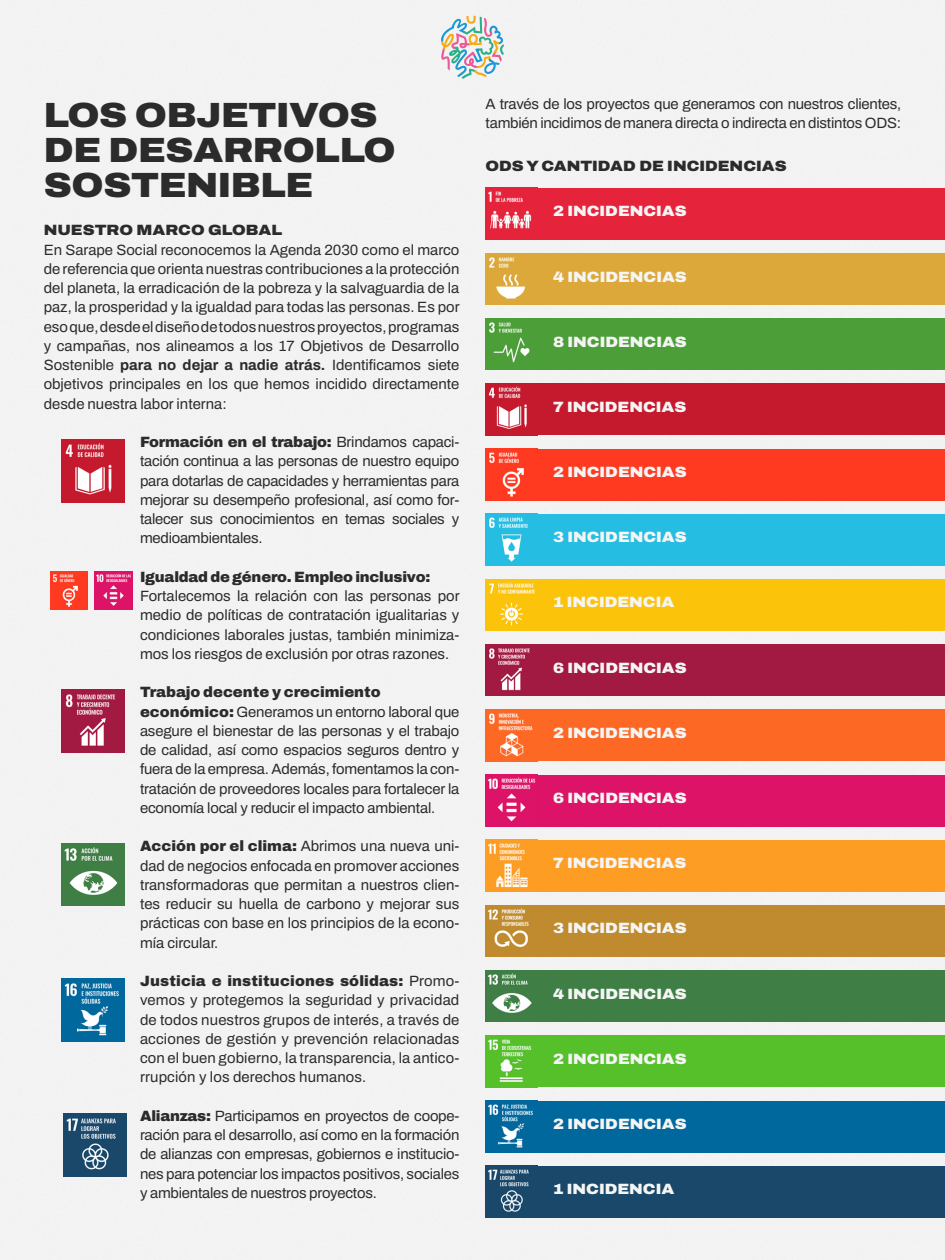
<style>
.page{position:relative;width:945px;height:1260px;background:#f3f3f3}
.page>*{position:absolute;margin:0;border:0;box-sizing:border-box;transform-origin:0 0}
.t1{font:900 35px/35px "Archivo Semi Expanded";letter-spacing:-.01em;color:#2b2b2b}
.t2{font:14.88px/19.2px "Archivo";letter-spacing:-.01em;color:#2b2b2b;text-align:justify}
.t3{font:900 14.88px "Archivo Semi Expanded";color:#f5f5f5}
.t4{font:900 14.88px "Archivo Semi Expanded";color:#2b2b2b}
.t5{font:900 14.88px "Archivo";letter-spacing:-.015em;color:#2b2b2b}
.s1{font-weight:700}
.s2{font-weight:900}
</style>
<div class="page">
<svg style="left:441px;top:16px;width:63px;height:63px"></svg>
<div style="left:516px;top:188px;width:429px;height:52px;background:#e5243b"></div>
<div style="left:516px;top:253px;width:429px;height:52px;background:#dda83a"></div>
<div style="left:516px;top:318px;width:429px;height:52px;background:#4c9f38"></div>
<div style="left:516px;top:384px;width:429px;height:51px;background:#c5192d"></div>
<div style="left:516px;top:449px;width:429px;height:51px;background:#ff3a21"></div>
<div style="left:516px;top:514px;width:429px;height:52px;background:#26bde2"></div>
<div style="left:516px;top:579px;width:429px;height:52px;background:#fcc30b"></div>
<div style="left:516px;top:644px;width:429px;height:52px;background:#a21942"></div>
<div style="left:516px;top:710px;width:429px;height:51px;background:#fd6925"></div>
<div style="left:516px;top:775px;width:429px;height:51px;background:#dd1367"></div>
<div style="left:516px;top:840px;width:429px;height:52px;background:#fd9d24"></div>
<div style="left:516px;top:905px;width:429px;height:52px;background:#bf8b2e"></div>
<div style="left:516px;top:970px;width:429px;height:52px;background:#3f7e44"></div>
<div style="left:516px;top:1035px;width:429px;height:52px;background:#56c02b"></div>
<div style="left:516px;top:1101px;width:429px;height:51px;background:#00689d"></div>
<div style="left:516px;top:1166px;width:429px;height:52px;background:#19486a"></div>
<img style="left:61px;top:440px;width:63px;height:63px">
<img style="left:63px;top:1113px;width:63px;height:63px">
<img style="left:50px;top:572px;width:38px;height:37px">
<img style="left:95px;top:572px;width:37px;height:37px">
<img style="left:61px;top:690px;width:63px;height:63px">
<img style="left:61px;top:843px;width:63px;height:63px">
<img style="left:61px;top:978px;width:63px;height:63px">
<img style="left:485px;top:188px;width:47px;height:52px">
<img style="left:485px;top:253px;width:41px;height:52px">
<img style="left:485px;top:384px;width:42px;height:51px">
<img style="left:485px;top:449px;width:39px;height:51px">
<img style="left:485px;top:514px;width:43px;height:52px">
<img style="left:485px;top:644px;width:45px;height:52px">
<img style="left:485px;top:579px;width:50px;height:52px">
<img style="left:485px;top:710px;width:48px;height:51px">
<img style="left:485px;top:775px;width:51px;height:51px">
<img style="left:485px;top:840px;width:43px;height:52px">
<img style="left:485px;top:905px;width:44px;height:52px">
<img style="left:485px;top:970px;width:47px;height:52px">
<img style="left:485px;top:1035px;width:47px;height:52px">
<img style="left:485px;top:1101px;width:48px;height:51px">
<img style="left:485px;top:1166px;width:44px;height:52px">
<img style="left:485px;top:318px;width:45px;height:52px">
<h1 class="t1" style="left:44px;top:97px;width:353px">LOS OBJETIVOS<br>DE DESARROLLO<br>SOSTENIBLE</h1>
<p class="t4" style="left:44px;top:219px;width:240px">NUESTRO MARCO GLOBAL</p>
<p class="t2" style="left:44px;top:240px;width:417px">En Sarape Social reconocemos la Agenda 2030 como el marco de referencia que orienta nuestras contribuciones a la protección del planeta, la erradicación de la pobreza y la salvaguardia de la paz, la prosperidad y la igualdad para todas las personas. Es por eso que, desde el diseño de todos nuestros proyectos, programas y campañas, nos alineamos a los 17 Objetivos de Desarrollo Sostenible <span class="s1">para no dejar a nadie atrás.</span> Identificamos siete objetivos principales en los que hemos incidido directamente desde nuestra labor interna:</p>
<p class="t2" style="left:140px;top:432px;width:321px"><span class="s2">Formación en el trabajo:</span> Brindamos capaci&shy;tación continua a las personas de nuestro equipo para dotarlas de capacidades y herramientas para mejorar su desempeño profesional, así como for&shy;talecer sus conocimientos en temas sociales y medioambientales.</p>
<p class="t5" style="left:140px;top:566px;width:292px">Igualdad de género. Empleo inclusivo:</p>
<p class="t2" style="left:140px;top:586px;width:321px">Fortalecemos la relación con las personas por medio de políticas de contratación igualitarias y condiciones laborales justas, también minimiza&shy;mos los riesgos de exclusión por otras razones.</p>
<p class="t2" style="left:140px;top:683px;width:321px;text-align:left"><span class="s2">Trabajo decente y crecimiento económico:</span> Generamos un entorno laboral que asegure el bienestar de las personas y el trabajo de calidad, así como espacios seguros dentro y fuera de la empresa. Además, fomentamos la con&shy;tratación de proveedores locales para fortalecer la economía local y reducir el impacto ambiental.</p>
<p class="t2" style="left:140px;top:837px;width:321px"><span class="s2">Acción por el clima:</span> Abrimos una nueva uni&shy;dad de negocios enfocada en promover acciones transformadoras que permitan a nuestros clien&shy;tes reducir su huella de carbono y mejorar sus prácticas con base en los principios de la econo&shy;mía circular.</p>
<p class="t2" style="left:140px;top:971px;width:321px"><span class="s2">Justicia e instituciones sólidas:</span> Promo&shy;vemos y protegemos la seguridad y privacidad de todos nuestros grupos de interés, a través de acciones de gestión y prevención relacionadas con el buen gobierno, la transparencia, la antico&shy;rrupción y los derechos humanos.</p>
<p class="t2" style="left:140px;top:1106px;width:321px"><span class="s2">Alianzas:</span> Participamos en proyectos de coope&shy;ración para el desarrollo, así como en la formación de alianzas con empresas, gobiernos e institucio&shy;nes para potenciar los impactos positivos, sociales y ambientales de nuestros proyectos.</p>
<p class="t2" style="left:486px;top:94px;width:417px">A través de los proyectos que generamos con nuestros clientes, también incidimos de manera directa o indirecta en distintos ODS:</p>
<p class="t4" style="left:485px;top:154px;width:303px">ODS Y CANTIDAD DE INCIDENCIAS</p>
<p class="t3" style="left:553px;top:200px;width:135px">2 INCIDENCIAS</p>
<p class="t3" style="left:553px;top:265px;width:135px">4 INCIDENCIAS</p>
<p class="t3" style="left:553px;top:330px;width:135px">8 INCIDENCIAS</p>
<p class="t3" style="left:553px;top:396px;width:135px">7 INCIDENCIAS</p>
<p class="t3" style="left:553px;top:461px;width:135px">2 INCIDENCIAS</p>
<p class="t3" style="left:553px;top:526px;width:135px">3 INCIDENCIAS</p>
<p class="t3" style="left:553px;top:591px;width:123px">1 INCIDENCIA</p>
<p class="t3" style="left:553px;top:656px;width:135px">6 INCIDENCIAS</p>
<p class="t3" style="left:553px;top:722px;width:135px">2 INCIDENCIAS</p>
<p class="t3" style="left:553px;top:787px;width:135px">6 INCIDENCIAS</p>
<p class="t3" style="left:553px;top:852px;width:135px">7 INCIDENCIAS</p>
<p class="t3" style="left:553px;top:917px;width:135px">3 INCIDENCIAS</p>
<p class="t3" style="left:553px;top:982px;width:135px">4 INCIDENCIAS</p>
<p class="t3" style="left:553px;top:1048px;width:135px">2 INCIDENCIAS</p>
<p class="t3" style="left:553px;top:1113px;width:135px">2 INCIDENCIAS</p>
<p class="t3" style="left:553px;top:1178px;width:123px">1 INCIDENCIA</p>
</div>
